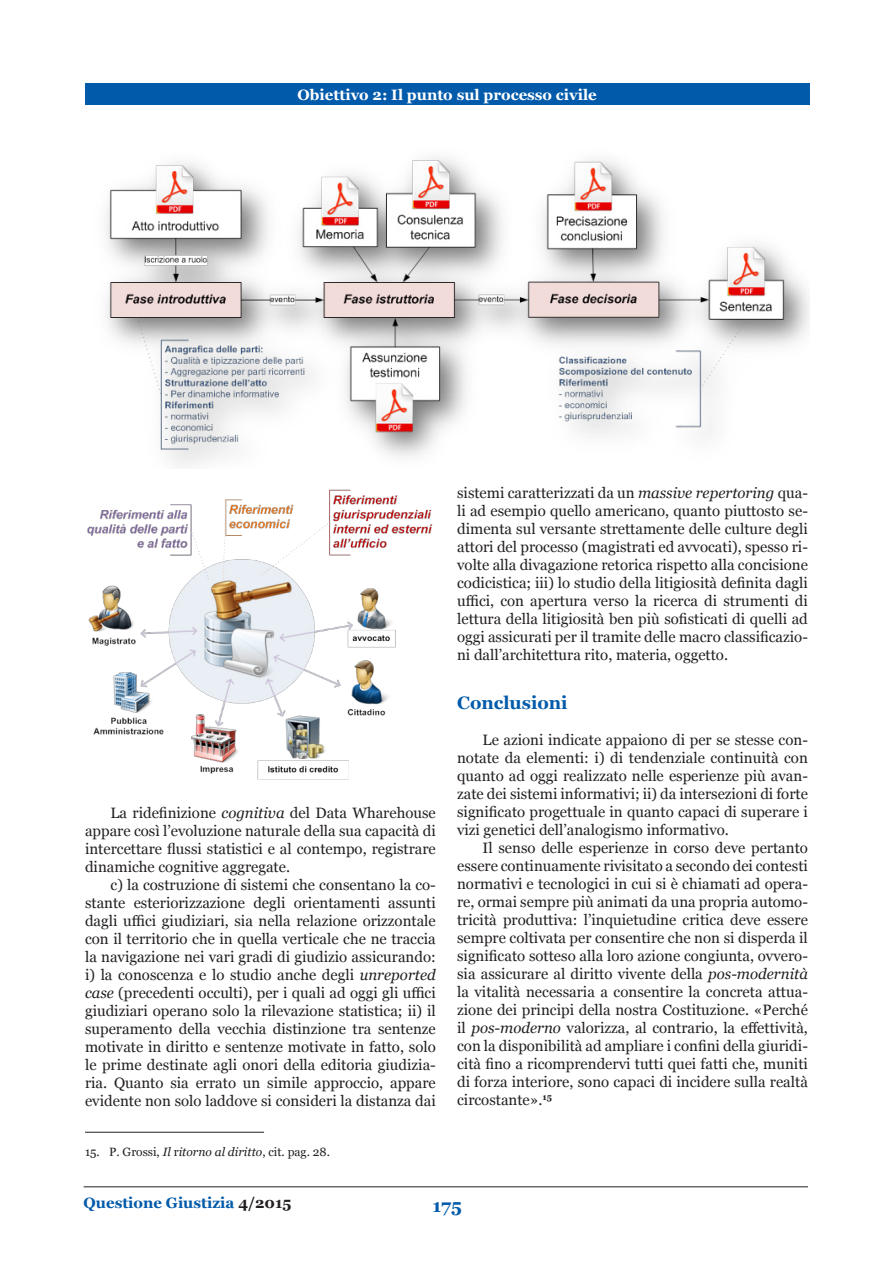
<style>
.page{position:relative;width:893px;height:1263px;background:#fff}
.page>*{position:absolute;margin:0;border:0;box-sizing:border-box;transform-origin:0 0}
.sottotitolo1{font:700 18px "Georgia";color:#015aaa}
.testo{font:15px/18px "Georgia";color:#231f20;text-align:justify}
.t1{font:700 15px "Georgia";color:#fff}
.t2{font:700 15px "Georgia";color:#015aaa}
.t3{font:12px "Georgia";color:#231f20}
.s1{font-style:italic}
.s2{color:#231f20}
</style>
<div class="page">
<hr style="left:84px;top:1186px;width:724px;height:1px;background:#231f20">
<div style="left:85px;top:83px;width:724px;height:22px;background:#015aaa"></div>
<img style="left:106px;top:157px;width:703px;height:309px">
<img style="left:87px;top:489px;width:346px;height:291px">
<hr style="left:85px;top:1132px;width:179px;height:1px;background:#231f20">
<p class="t1" style="left:298px;top:85px;width:301px">Obiettivo 2: Il punto sul processo civile</p>
<p class="testo" style="left:85px;top:804px;width:352px;text-indent:26px">La ridefinizione <span class="s1">cognitiva</span> del Data Wharehouse appare così l’evoluzione naturale della sua capacità di intercettare flussi statistici e al contempo, registrare dinamiche cognitive aggregate.</p>
<p class="testo" style="left:85px;top:876px;width:352px;text-indent:26px">c) la costruzione di sistemi che consentano la co&shy;stante esteriorizzazione degli orientamenti assunti dagli uffici giudiziari, sia nella relazione orizzontale con il territorio che in quella verticale che ne traccia la navigazione nei vari gradi di giudizio assicurando: i) la conoscenza e lo studio anche degli <span class="s1">unreported case</span> (precedenti occulti), per i quali ad oggi gli uffici giudiziari operano solo la rilevazione statistica; ii) il superamento della vecchia distinzione tra sentenze motivate in diritto e sentenze motivate in fatto, solo le prime destinate agli onori della editoria giudizia&shy;ria. Quanto sia errato un simile approccio, appare evidente non solo laddove si consideri la distanza dai</p>
<p class="t3" style="left:85px;top:1145px;width:246px">15. P. Grossi, <span class="s1">Il</span> r<span class="s1">itorno al diritto</span>, cit. pag. 28.</p>
<p class="testo" style="left:457px;top:484px;width:352px">sistemi caratterizzati da un <span class="s1">massive repertoring</span> qua&shy;li ad esempio quello americano, quanto piuttosto se&shy;dimenta sul versante strettamente delle culture degli attori del processo (magistrati ed avvocati), spesso ri&shy;volte alla divagazione retorica rispetto alla concisione codicistica; iii) lo studio della litigiosità definita dagli uffici, con apertura verso la ricerca di strumenti di lettura della litigiosità ben più sofisticati di quelli ad oggi assicurati per il tramite delle macro classificazio&shy;ni dall’architettura rito, materia, oggetto.</p>
<p class="sottotitolo1" style="left:457px;top:691px;width:112px">Conclusioni</p>
<p class="testo" style="left:457px;top:731px;width:352px;text-indent:26px">Le azioni indicate appaiono di per se stesse con&shy;notate da elementi: i) di tendenziale continuità con quanto ad oggi realizzato nelle esperienze più avan&shy;zate dei sistemi informativi; ii) da intersezioni di forte significato progettuale in quanto capaci di superare i vizi genetici dell’analogismo informativo.</p>
<p class="testo" style="left:457px;top:839px;width:352px;text-indent:26px">Il senso delle esperienze in corso deve pertanto essere continuamente rivisitato a secondo dei contesti normativi e tecnologici in cui si è chiamati ad opera&shy;re, ormai sempre più animati da una propria automo&shy;tricità produttiva: l’inquietudine critica deve essere sempre coltivata per consentire che non si disperda il significato sotteso alla loro azione congiunta, ovvero&shy;sia assicurare al diritto vivente della <span class="s1">pos-modernità </span>la vitalità necessaria a consentire la concreta attua&shy;zione dei principi della nostra Costituzione. «Perché il <span class="s1">pos-moderno</span> valorizza, al contrario, la effettività, con la disponibilità ad ampliare i confini della giuridi&shy;cità fino a ricomprendervi tutti quei fatti che, muniti di forza interiore, sono capaci di incidere sulla realtà circostante».<sup>15</sup></p>
<p class="t2" style="left:84px;top:1193px;width:209px">Questione Giustizia <span class="s2">4/2015</span></p>
<p class="sottotitolo1" style="left:432px;top:1194px;width:31px">175</p>
</div>
